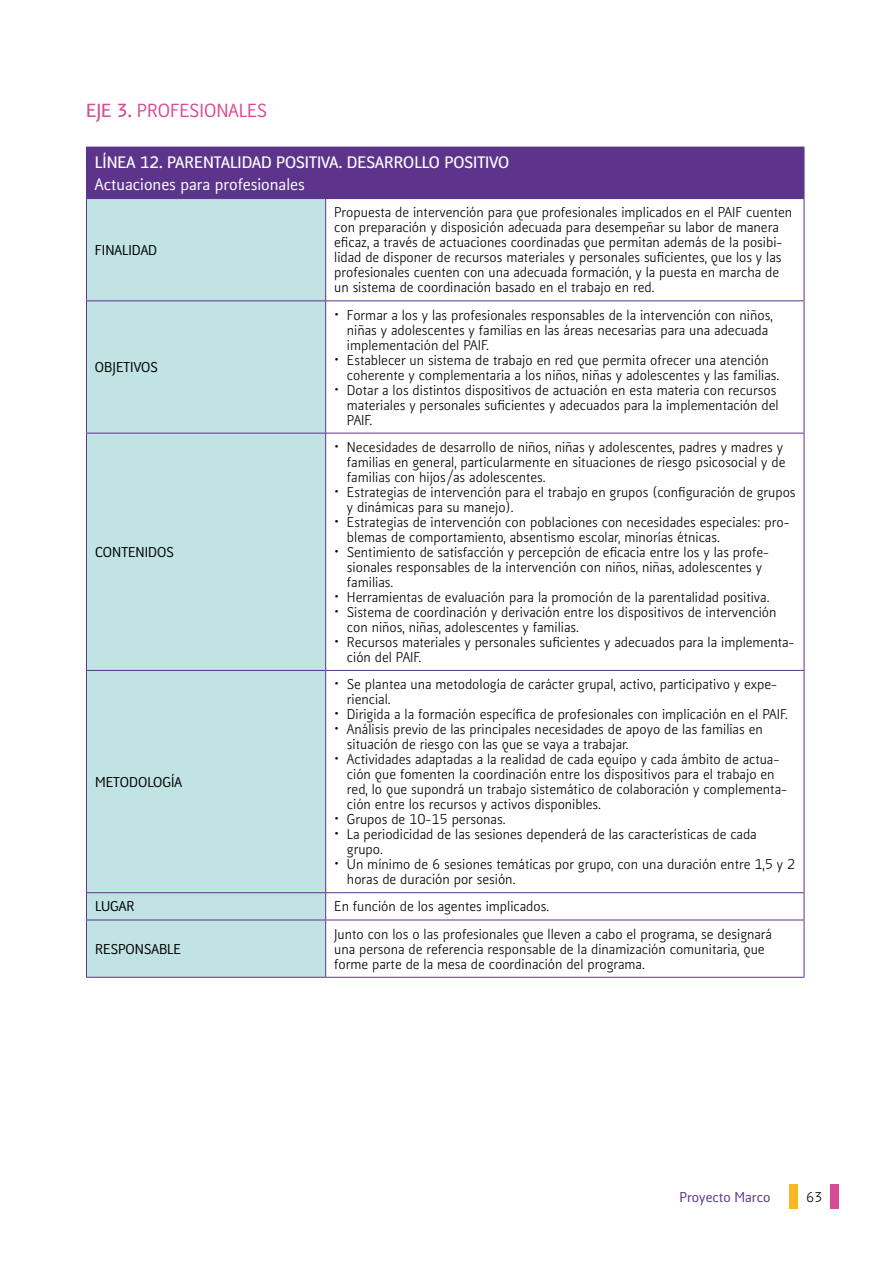
<style>
.page{position:relative;width:893px;height:1263px;background:#fff}
.page>*{position:absolute;margin:0;border:0;box-sizing:border-box;transform-origin:0 0}
.t1{font:500 18px "Kofi Pure Sans";color:#d74b95}
.t2{font:700 15.75px "Kofi Pure Sans";color:#fff}
.t3{font:500 15.75px "Kofi Pure Sans";color:#fff}
.t4{font:13.5px/15px "Kofi Pure Sans";color:#000}
.t5{font:500 13.5px "Kofi Pure Sans";color:#000}
.t6{font:500 13.5px "Kofi Pure Sans";color:#5c348b}
.s1{font-weight:700}
</style>
<div class="page">
<div style="left:830px;top:1184px;width:9px;height:25px;background:#d74b95"></div>
<div style="left:789px;top:1184px;width:9px;height:25px;background:#fab721"></div>
<div style="left:86px;top:147px;width:718px;height:52px;background:#5c348b"></div>
<div style="left:87px;top:199px;width:238px;height:778px;background:#c1e3e3"></div>
<hr style="left:804px;top:147px;width:1px;height:51px;background:#5c348b">
<hr style="left:86px;top:199px;width:1px;height:101px;background:#5c348b">
<hr style="left:325px;top:199px;width:1px;height:101px;background:#5c348b">
<hr style="left:804px;top:199px;width:1px;height:101px;background:#5c348b">
<hr style="left:86px;top:300px;width:240px;height:1px;background:#5c348b">
<hr style="left:86px;top:301px;width:1px;height:132px;background:#5c348b">
<hr style="left:326px;top:300px;width:478px;height:1px;background:#5c348b">
<hr style="left:325px;top:301px;width:1px;height:132px;background:#5c348b">
<hr style="left:804px;top:301px;width:1px;height:132px;background:#5c348b">
<hr style="left:86px;top:433px;width:240px;height:1px;background:#5c348b">
<hr style="left:86px;top:433px;width:1px;height:237px;background:#5c348b">
<hr style="left:326px;top:433px;width:478px;height:1px;background:#5c348b">
<hr style="left:325px;top:433px;width:1px;height:237px;background:#5c348b">
<hr style="left:804px;top:433px;width:1px;height:237px;background:#5c348b">
<hr style="left:86px;top:670px;width:240px;height:1px;background:#5c348b">
<hr style="left:86px;top:671px;width:1px;height:221px;background:#5c348b">
<hr style="left:326px;top:670px;width:478px;height:1px;background:#5c348b">
<hr style="left:325px;top:671px;width:1px;height:221px;background:#5c348b">
<hr style="left:804px;top:671px;width:1px;height:221px;background:#5c348b">
<hr style="left:86px;top:892px;width:240px;height:1px;background:#5c348b">
<svg style="left:86px;top:893px;width:1px;height:27px"></svg>
<hr style="left:326px;top:892px;width:478px;height:1px;background:#5c348b">
<svg style="left:325px;top:893px;width:1px;height:27px"></svg>
<svg style="left:804px;top:893px;width:1px;height:27px"></svg>
<hr style="left:86px;top:920px;width:240px;height:1px;background:#5c348b">
<hr style="left:86px;top:920px;width:1px;height:57px;background:#5c348b">
<hr style="left:326px;top:920px;width:478px;height:1px;background:#5c348b">
<hr style="left:325px;top:920px;width:1px;height:57px;background:#5c348b">
<hr style="left:804px;top:920px;width:1px;height:57px;background:#5c348b">
<hr style="left:86px;top:977px;width:240px;height:1px;background:#5c348b">
<hr style="left:326px;top:977px;width:478px;height:1px;background:#5c348b">
<h1 class="t1" style="left:86px;top:99px;width:182px"><span class="s1">EJE 3.</span> PROFESIONALES</h1>
<p class="t2" style="left:95px;top:151px;width:416px">LÍNEA 12. PARENTALIDAD POSITIVA. DESARROLLO POSITIVO</p>
<p class="t3" style="left:95px;top:174px;width:211px">Actuaciones para profesionales</p>
<p class="t5" style="left:95px;top:241px;width:64px">FINALIDAD</p>
<p class="t5" style="left:95px;top:358px;width:64px">OBJETIVOS</p>
<p class="t5" style="left:95px;top:543px;width:80px">CONTENIDOS</p>
<p class="t5" style="left:95px;top:773px;width:89px">METODOLOGÍA</p>
<p class="t4" style="left:334px;top:205px;width:460px">Propuesta de intervención para que profesionales implicados en el PAIF cuenten con preparación y disposición adecuada para desempeñar su labor de manera eficaz, a través de actuaciones coordinadas que permitan además de la posibi&shy;lidad de disponer de recursos materiales y personales suficientes, que los y las profesionales cuenten con una adecuada formación, y la puesta en marcha de un sistema de coordinación basado en el trabajo en red.</p>
<p class="t4" style="left:347px;top:308px;width:427px;text-indent:-13px">• Formar a los y las profesionales responsables de la intervención con niños, niñas y adolescentes y familias en las áreas necesarias para una adecuada implementación del PAIF.</p>
<p class="t4" style="left:347px;top:353px;width:434px;text-indent:-13px">• Establecer un sistema de trabajo en red que permita ofrecer una atención coherente y complementaria a los niños, niñas y adolescentes y las familias.</p>
<p class="t4" style="left:347px;top:383px;width:433px;text-indent:-13px">• Dotar a los distintos dispositivos de actuación en esta materia con recursos materiales y personales suficientes y adecuados para la implementación del<br>PAIF.</p>
<p class="t4" style="left:347px;top:440px;width:440px;text-indent:-13px">• Necesidades de desarrollo de niños, niñas y adolescentes, padres y madres y familias en general, particularmente en situaciones de riesgo psicosocial y de familias con hijos/as adolescentes.</p>
<p class="t4" style="left:347px;top:485px;width:450px;text-indent:-13px">• Estrategias de intervención para el trabajo en grupos (configuración de grupos y dinámicas para su manejo).</p>
<p class="t4" style="left:347px;top:515px;width:444px;text-indent:-13px">• Estrategias de intervención con poblaciones con necesidades especiales: pro&shy;blemas de comportamiento, absentismo escolar, minorías étnicas.</p>
<p class="t4" style="left:347px;top:545px;width:424px;text-indent:-13px">• Sentimiento de satisfacción y percepción de eficacia entre los y las profe&shy;sionales responsables de la intervención con niños, niñas, adolescentes y familias.</p>
<p class="t4" style="left:334px;top:590px;width:437px">• Herramientas de evaluación para la promoción de la parentalidad positiva.</p>
<p class="t4" style="left:347px;top:605px;width:431px;text-indent:-13px">• Sistema de coordinación y derivación entre los dispositivos de intervención con niños, niñas, adolescentes y familias.</p>
<p class="t4" style="left:347px;top:635px;width:449px;text-indent:-13px">• Recursos materiales y personales suficientes y adecuados para la implementa&shy;ción del PAIF.</p>
<p class="t4" style="left:347px;top:677px;width:432px;text-indent:-13px">• Se plantea una metodología de carácter grupal, activo, participativo y expe&shy;riencial.</p>
<p class="t4" style="left:334px;top:707px;width:455px">• Dirigida a la formación específica de profesionales con implicación en el PAIF.</p>
<p class="t4" style="left:347px;top:722px;width:417px;text-indent:-13px">• Análisis previo de las principales necesidades de apoyo de las familias en situación de riesgo con las que se vaya a trabajar.</p>
<p class="t4" style="left:347px;top:752px;width:441px;text-indent:-13px">• Actividades adaptadas a la realidad de cada equipo y cada ámbito de actua&shy;ción que fomenten la coordinación entre los dispositivos para el trabajo en red, lo que supondrá un trabajo sistemático de colaboración y complementa&shy;ción entre los recursos y activos disponibles.</p>
<p class="t4" style="left:334px;top:812px;width:173px">• Grupos de 10-15 personas.</p>
<p class="t4" style="left:347px;top:827px;width:411px;text-indent:-13px">• La periodicidad de las sesiones dependerá de las características de cada grupo.</p>
<p class="t4" style="left:347px;top:857px;width:450px;text-indent:-13px">• Un mínimo de 6 sesiones temáticas por grupo, con una duración entre 1,5 y 2 horas de duración por sesión.</p>
<p class="t5" style="left:95px;top:898px;width:41px">LUGAR</p>
<p class="t4" style="left:334px;top:899px;width:216px">En función de los agentes implicados.</p>
<p class="t5" style="left:95px;top:940px;width:88px">RESPONSABLE</p>
<p class="t4" style="left:334px;top:927px;width:439px">Junto con los o las profesionales que lleven a cabo el programa, se designará una persona de referencia responsable de la dinamización comunitaria, que forme parte de la mesa de coordinación del programa.</p>
<p class="t6" style="left:679px;top:1188px;width:92px">Proyecto Marco</p>
<p class="t4" style="left:806px;top:1190px;width:18px">63</p>
</div>
